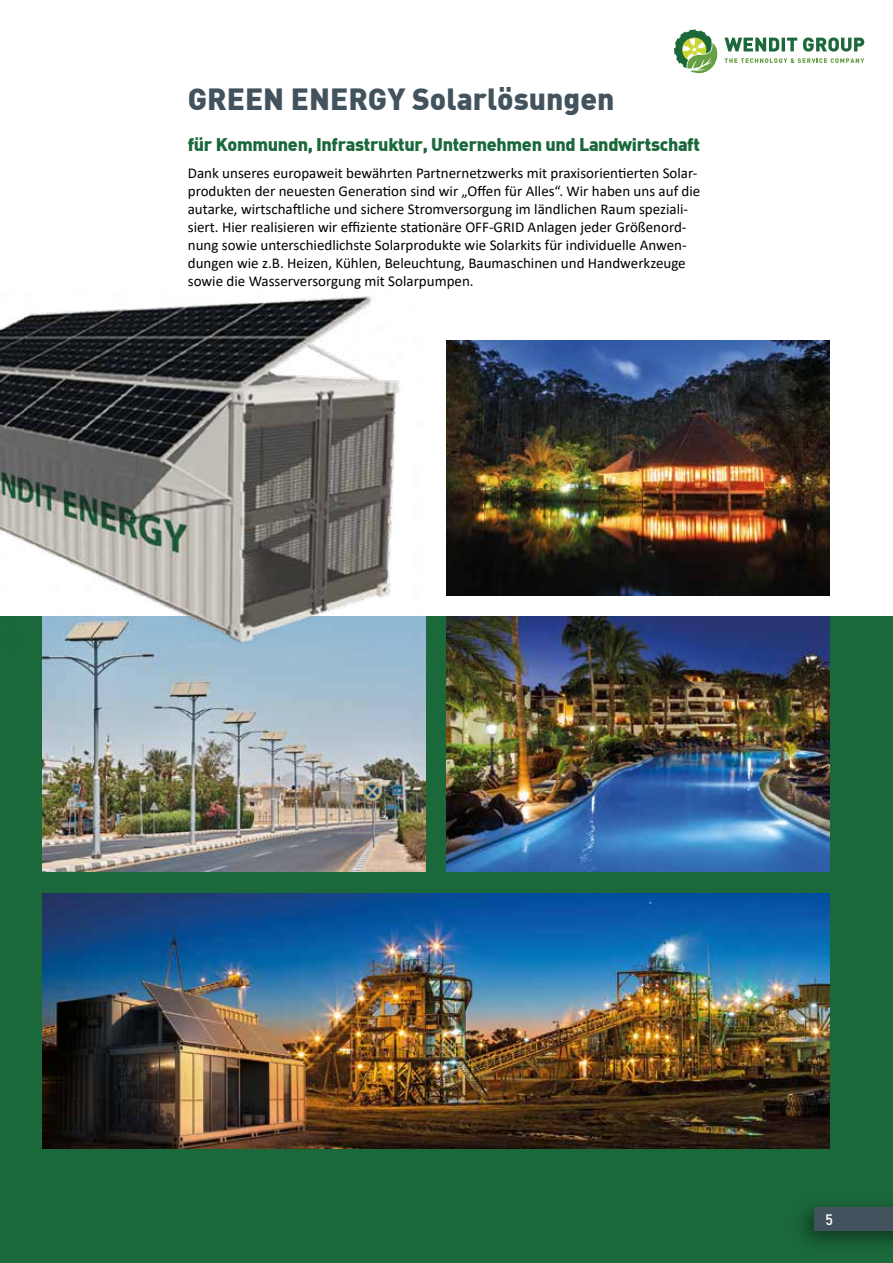
<style>
.page{position:relative;width:893px;height:1263px;background:#fff}
.page>*{position:absolute;margin:0;border:0;box-sizing:border-box;transform-origin:0 0}
.t1{font:900 30px "DIN";color:#42535d}
.t2{font:900 18px "DIN";letter-spacing:-.02em;color:#1b693b}
.t3{font:15px/18px "Calibri";color:#000}
.t4{font:15px "Bahnschrift";color:#fff}
</style>
<div class="page">
<svg style="left:724px;top:37px;width:140px;height:15px"></svg>
<svg style="left:724px;top:58px;width:140px;height:5px"></svg>
<svg style="left:674px;top:30px;width:44px;height:43px"></svg>
<div style="left:0;top:617px;width:893px;height:646px;background:#1b693b"></div>
<img style="left:43px;top:654px;width:382px;height:218px">
<img style="left:446px;top:617px;width:383px;height:255px">
<img style="left:446px;top:340px;width:383px;height:255px">
<img style="left:0;top:296px;width:425px;height:358px">
<img style="left:43px;top:893px;width:786px;height:255px">
<div style="left:790px;top:1195px;width:103px;height:61px;background:#000;opacity:.5"></div>
<div style="left:814px;top:1207px;width:79px;height:24px;background:#42535d"></div>
<h1 class="t1" style="left:188px;top:79px;width:428px">GREEN ENERGY Solarlösungen</h1>
<p class="t2" style="left:188px;top:133px;width:514px">für Kommunen, Infrastruktur, Unternehmen und Landwirtschaft</p>
<p class="t3" style="left:188px;top:164px;width:514px">Dank unseres europaweit bewährten Partnernetzwerks mit praxisorientierten Solar&shy;produkten der neuesten Generation sind wir „Offen für Alles“. Wir haben uns auf die autarke, wirtschaftliche und sichere Stromversorgung im ländlichen Raum speziali&shy;siert. Hier realisieren wir effiziente stationäre OFF-GRID Anlagen jeder Größenord&shy;nung sowie unterschiedlichste Solarprodukte wie Solarkits für individuelle Anwen&shy;dungen wie z.B. Heizen, Kühlen, Beleuchtung, Baumaschinen und Handwerkzeuge sowie die Wasserversorgung mit Solarpumpen.</p>
<p class="t4" style="left:825px;top:1208px;width:10px">5</p>
</div>
